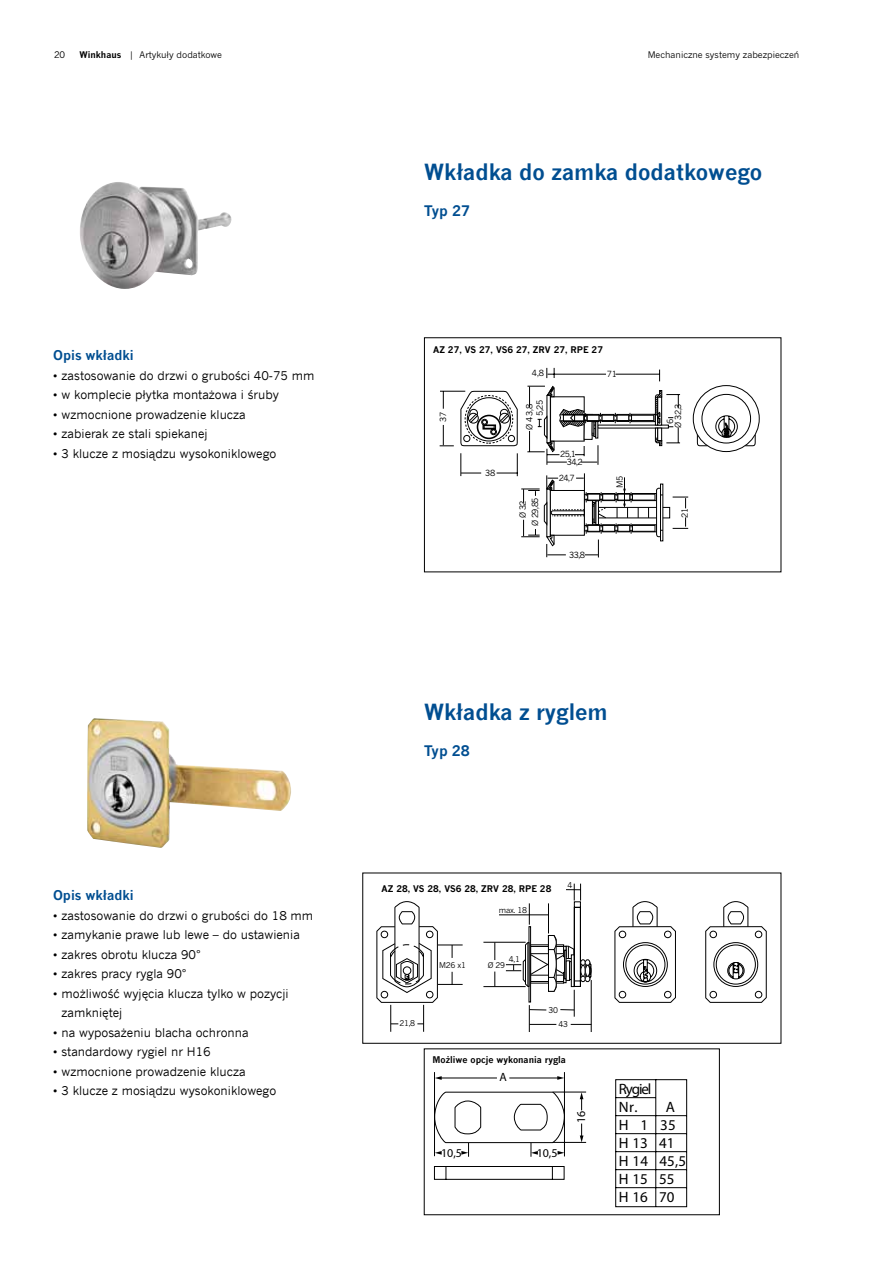
<style>
.page{position:relative;width:893px;height:1263px;background:#fff}
.page>*{position:absolute;margin:0;border:0;box-sizing:border-box;transform-origin:0 0}
.t1{font:700 21.75px "News Gothic CE";color:#004e91}
.t2{font:300 condensed 15px/18px "Frutiger";letter-spacing:.01em;color:#000}
.t3{font:700 14.25px "News Gothic CE";color:#004e91}
.t4{font:700 13.2px "News Gothic CE";color:#004e91}
.t5{font:12px/19.5px "News Gothic CE";color:#000}
.t6{font:300 condensed 12px "Frutiger";color:#000}
.t7{font:700 9px "News Gothic CE";color:#000}
.t8{font:9px "News Gothic MT Pro";color:#000}
.t9{font:8.4px/10.4px "News Gothic";letter-spacing:-.06em;color:#000}
.t10{font:7.8px "News Gothic";letter-spacing:-.03em;color:#000}
.s1{font-weight:700}
</style>
<div class="page">
<svg style="left:693px;top:386px;width:66px;height:66px"></svg>
<div style="left:693px;top:385px;width:66px;height:67px;border:1px solid #000;border-radius:50%"></div>
<svg style="left:697px;top:394px;width:59px;height:52px"></svg>
<img style="left:80px;top:182px;width:151px;height:107px">
<svg style="left:377px;top:884px;width:389px;height:148px"></svg>
<div style="left:362px;top:873px;width:419px;height:171px;border:1px solid #000"></div>
<img style="left:87px;top:718px;width:204px;height:130px">
<svg style="left:434px;top:1166px;width:131px;height:14px"></svg>
<hr style="left:553px;top:1142px;width:33px;height:1px;background:#000">
<hr style="left:553px;top:1092px;width:33px;height:1px;background:#000">
<hr style="left:564px;top:1072px;width:1px;height:84px;background:#000">
<hr style="left:434px;top:1072px;width:1px;height:84px;background:#000">
<hr style="left:440px;top:1078px;width:57px;height:1px;background:#000">
<hr style="left:509px;top:1078px;width:50px;height:1px;background:#000">
<svg style="left:557px;top:1076px;width:7px;height:4px"></svg>
<svg style="left:435px;top:1076px;width:7px;height:4px"></svg>
<svg style="left:434px;top:1091px;width:131px;height:66px"></svg>
<svg style="left:580px;top:1123px;width:3px;height:19px"></svg>
<svg style="left:580px;top:1092px;width:3px;height:18px"></svg>
<svg style="left:615px;top:1079px;width:72px;height:128px"></svg>
<svg style="left:440px;top:368px;width:248px;height:189px"></svg>
<p class="t8" style="left:54px;top:49px;width:13px">20</p>
<p class="t8" style="left:80px;top:49px;width:144px"><span class="s1">Winkhaus</span> | Artykuły dodatkowe</p>
<p class="t8" style="left:648px;top:49px;width:153px">Mechaniczne systemy zabezpieczeń</p>
<p class="t4" style="left:53px;top:347px;width:82px">Opis wkładki</p>
<p class="t5" style="left:53px;top:365px;width:263px">• zastosowanie do drzwi o grubości 40-75 mm</p>
<p class="t5" style="left:53px;top:385px;width:228px">• w komplecie płytka montażowa i śruby</p>
<p class="t5" style="left:53px;top:404px;width:194px">• wzmocnione prowadzenie klucza</p>
<p class="t5" style="left:53px;top:424px;width:156px">• zabierak ze stali spiekanej</p>
<p class="t5" style="left:53px;top:443px;width:225px">• 3 klucze z mosiądzu wysokoniklowego</p>
<p class="t4" style="left:53px;top:887px;width:82px">Opis wkładki</p>
<p class="t5" style="left:53px;top:905px;width:262px">• zastosowanie do drzwi o grubości do 18 mm</p>
<p class="t5" style="left:53px;top:925px;width:248px">• zamykanie prawe lub lewe – do ustawienia</p>
<p class="t5" style="left:53px;top:944px;width:149px">• zakres obrotu klucza 90°</p>
<p class="t5" style="left:53px;top:964px;width:135px">• zakres pracy rygla 90°</p>
<p class="t5" style="left:62px;top:983px;width:229px;text-indent:-9px">• możliwość wyjęcia klucza tylko w pozycji zamkniętej</p>
<p class="t5" style="left:53px;top:1022px;width:197px">• na wyposażeniu blacha ochronna</p>
<p class="t5" style="left:53px;top:1042px;width:159px">• standardowy rygiel nr H16</p>
<p class="t5" style="left:53px;top:1061px;width:194px">• wzmocnione prowadzenie klucza</p>
<p class="t5" style="left:53px;top:1081px;width:225px">• 3 klucze z mosiądzu wysokoniklowego</p>
<h1 class="t1" style="left:424px;top:158px;width:340px">Wkładka do zamka dodatkowego</h1>
<p class="t3" style="left:424px;top:202px;width:47px">Typ 27</p>
<p class="t7" style="left:433px;top:344px;width:171px">AZ 27, VS 27, VS6 27, ZRV 27, RPE 27</p>
<p class="t9" style="left:438px;top:422px;width:12px;rotate:-90deg">37</p>
<p class="t9" style="left:485px;top:468px;width:12px">38</p>
<p class="t9" style="left:532px;top:368px;width:14px">4,8</p>
<p class="t9" style="left:607px;top:369px;width:12px">71</p>
<p class="t9" style="left:524px;top:416px;width:18px;text-indent:-14px;rotate:-90deg">Ø 43,8<br>5,25</p>
<p class="t9" style="left:560px;top:448px;width:18px">25,1</p>
<p class="t9" style="left:559px;top:472px;width:18px">24,7</p>
<p class="t9" style="left:567px;top:457px;width:18px">34,2</p>
<p class="t9" style="left:614px;top:488px;width:14px;rotate:-90deg">M5</p>
<p class="t9" style="left:516px;top:526px;width:30px;line-height:12.5px;text-align:center;rotate:-90deg">Ø 32<br>Ø 29,85</p>
<p class="t9" style="left:569px;top:550px;width:18px">33,8</p>
<p class="t9" style="left:666px;top:428px;width:25px;line-height:8.1px;text-indent:3px;rotate:-90deg">6<br>Ø 32,3</p>
<p class="t9" style="left:680px;top:518px;width:11px;rotate:-90deg">21</p>
<h1 class="t1" style="left:424px;top:698px;width:185px">Wkładka z ryglem</h1>
<p class="t3" style="left:424px;top:742px;width:47px">Typ 28</p>
<p class="t7" style="left:382px;top:883px;width:171px">AZ 28, VS 28, VS6 28, ZRV 28, RPE 28</p>
<p class="t10" style="left:499px;top:905px;width:30px">max. 18</p>
<p class="t10" style="left:568px;top:881px;width:6px">4</p>
<p class="t10" style="left:509px;top:954px;width:13px">4,1</p>
<p class="t10" style="left:439px;top:960px;width:28px">M26 x1</p>
<p class="t10" style="left:488px;top:961px;width:19px">Ø 29</p>
<p class="t10" style="left:548px;top:1005px;width:11px">30</p>
<p class="t10" style="left:399px;top:1019px;width:17px">21,8</p>
<p class="t10" style="left:558px;top:1020px;width:11px">43</p>
<p class="t7" style="left:433px;top:1054px;width:135px">Możliwe opcje wykonania rygla</p>
<p class="t6" style="left:499px;top:1070px;width:9px">A</p>
<p class="t6" style="left:441px;top:1145px;width:22px">10,5</p>
<p class="t6" style="left:537px;top:1145px;width:22px">10,5</p>
<p class="t6" style="left:574px;top:1123px;width:14px;rotate:-90deg">16</p>
<p class="t2" style="left:619px;top:1080px;width:69px">Rygiel<br>Nr. A<br>H 1 35<br>H 13 41<br>H 14 45,5<br>H 15 55<br>H 16 70</p>
</div>
